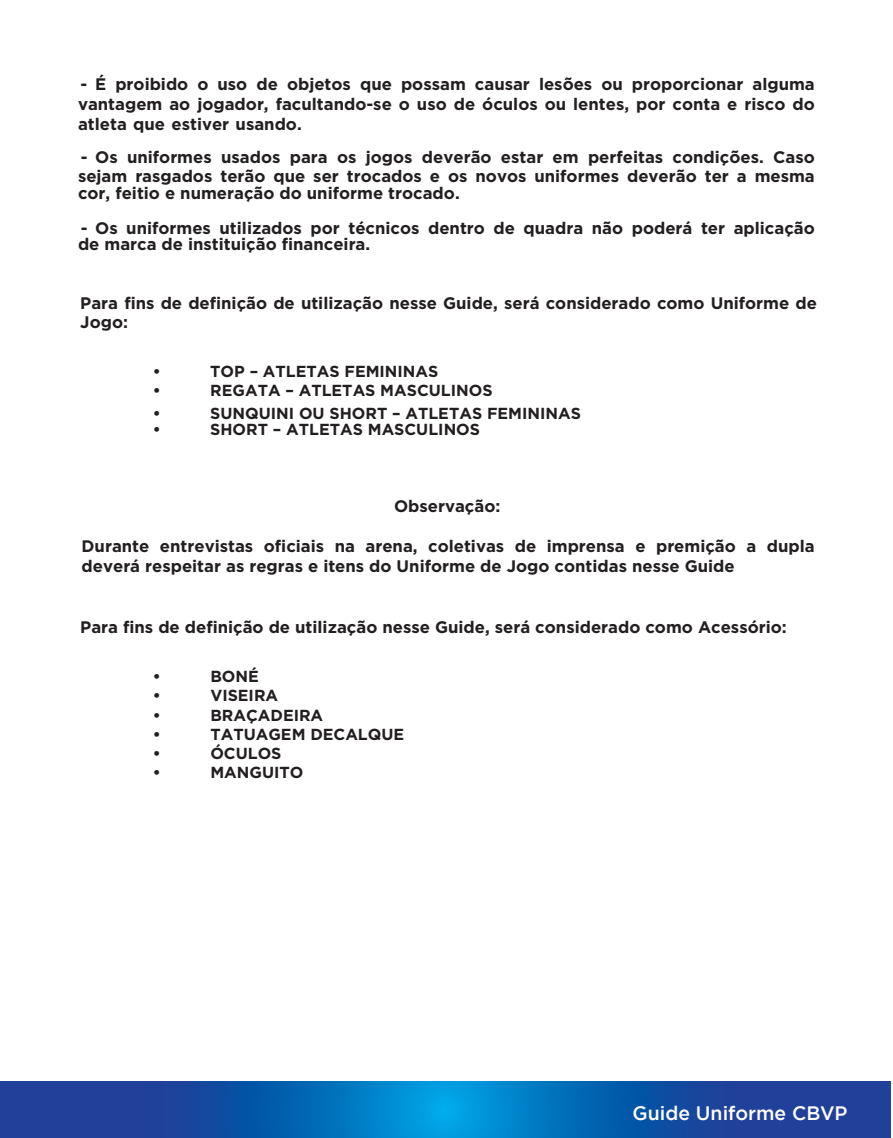
<style>
.page{position:relative;width:893px;height:1138px;background:#fff}
.page>*{position:absolute;margin:0;border:0;box-sizing:border-box;transform-origin:0 0}
.t1{font:500 19.35px "Gotham";color:#fff}
.t2{font:700 16.65px/19.6px "Gotham";color:#231f20}
.t3{font:700 16.05px "Gotham";color:#231f20}
</style>
<div class="page">
<svg style="left:0;top:1082px;width:891px;height:56px;background:#0f5bac"></svg>
<p class="t2" style="left:78px;top:74px;width:738px;text-align:justify">- É proibido o uso de objetos que possam causar lesões ou proporcionar alguma vantagem ao jogador, facultando-se o uso de óculos ou lentes, por conta e risco do atleta que estiver usando.</p>
<p class="t2" style="left:78px;top:147px;width:738px;line-height:18.8px">- Os uniformes usados para os jogos deverão estar em perfeitas condições. Caso sejam rasgados terão que ser trocados e os novos uniformes deverão ter a mesma</p>
<p class="t2" style="left:78px;top:183px;width:383px">cor, feitio e numeração do uniforme trocado.</p>
<p class="t2" style="left:78px;top:220px;width:738px;line-height:15.6px">- Os uniformes utilizados por técnicos dentro de quadra não poderá ter aplicação de marca de instituição financeira.</p>
<p class="t2" style="left:80px;top:293px;width:738px;line-height:19px">Para fins de definição de utilização nesse Guide, será considerado como Uniforme de<br>Jogo:</p>
<p class="t3" style="left:153px;top:362px;width:9px">•</p>
<p class="t3" style="left:210px;top:362px;width:230px">TOP – ATLETAS FEMININAS</p>
<p class="t3" style="left:153px;top:381px;width:9px">•</p>
<p class="t3" style="left:210px;top:381px;width:284px">REGATA – ATLETAS MASCULINOS</p>
<p class="t3" style="left:153px;top:404px;width:9px">•</p>
<p class="t3" style="left:210px;top:404px;width:372px">SUNQUINI OU SHORT – ATLETAS FEMININAS</p>
<p class="t3" style="left:153px;top:420px;width:9px">•</p>
<p class="t3" style="left:210px;top:420px;width:271px">SHORT – ATLETAS MASCULINOS</p>
<p class="t2" style="left:394px;top:496px;width:108px">Observação:</p>
<p class="t2" style="left:82px;top:536px;width:735px">Durante entrevistas oficiais na arena, coletivas de imprensa e premição a dupla deverá respeitar as regras e itens do Uniforme de Jogo contidas nesse Guide</p>
<p class="t2" style="left:80px;top:617px;width:708px">Para fins de definição de utilização nesse Guide, será considerado como Acessório:</p>
<p class="t3" style="left:153px;top:667px;width:9px">•</p>
<p class="t3" style="left:210px;top:667px;width:50px">BONÉ</p>
<p class="t3" style="left:153px;top:686px;width:9px">•</p>
<p class="t3" style="left:210px;top:686px;width:69px">VISEIRA</p>
<p class="t3" style="left:153px;top:706px;width:9px">•</p>
<p class="t3" style="left:210px;top:706px;width:114px">BRAÇADEIRA</p>
<p class="t3" style="left:153px;top:725px;width:9px">•</p>
<p class="t3" style="left:210px;top:725px;width:195px">TATUAGEM DECALQUE</p>
<p class="t3" style="left:153px;top:744px;width:9px">•</p>
<p class="t3" style="left:210px;top:744px;width:73px">ÓCULOS</p>
<p class="t3" style="left:153px;top:763px;width:9px">•</p>
<p class="t3" style="left:210px;top:763px;width:95px">MANGUITO</p>
<p class="t1" style="left:633px;top:1102px;width:216px">Guide Uniforme CBVP</p>
</div>
